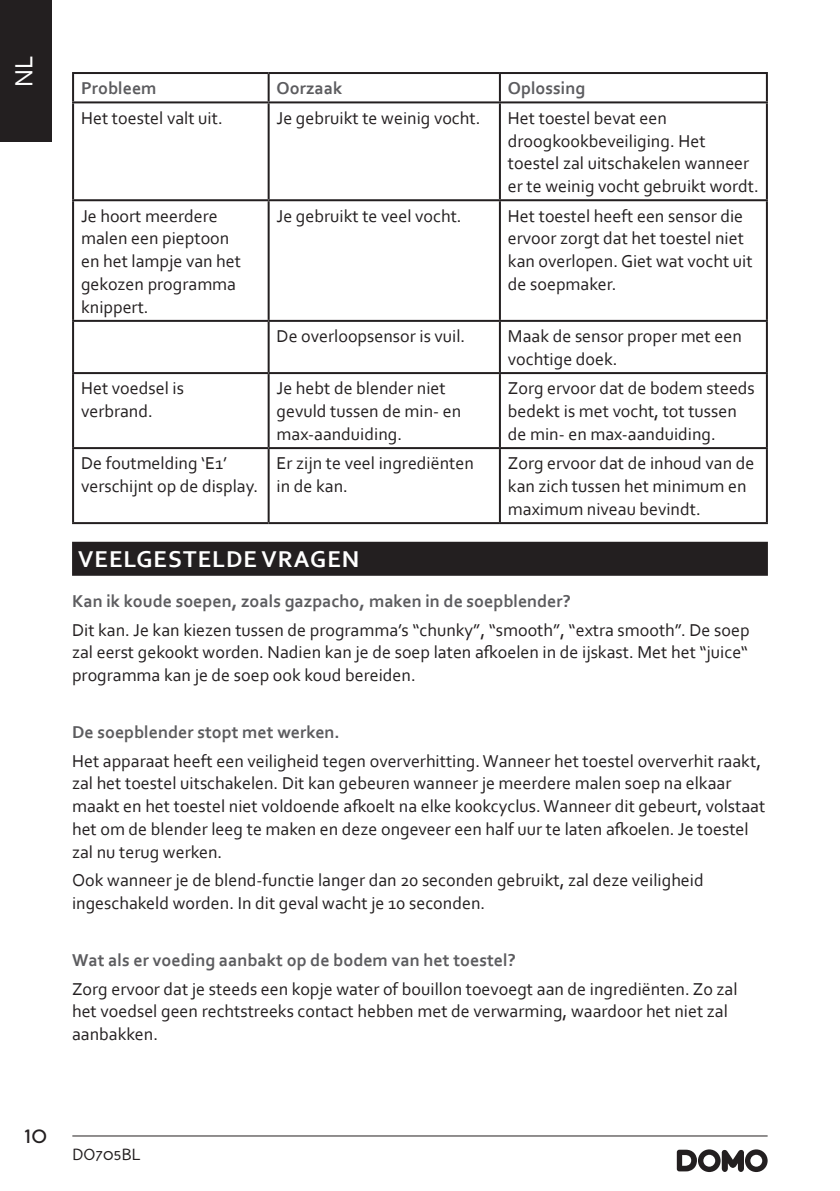
<style>
.page{position:relative;width:840px;height:1191px;background:#fff}
.page>*{position:absolute;margin:0;border:0;box-sizing:border-box;transform-origin:0 0}
.t1{font:26px "Corbel";color:#fff}
.TITEL_NIVEAU_1{font:700 24px "Corbel";letter-spacing:.04em;color:#fff}
.t2{font:24px "Perspective Sans";color:#231f20}
.TEKST{font:18px/22.8px "Corbel";color:#231f20}
.TITEL_NIVEAU_3{font:700 18px "Corbel";color:#5c5c5f}
.t3{font:16px "Perspective Sans";color:#231f20}
</style>
<div class="page">
<hr style="left:72px;top:1135px;width:695px;height:1px;background:#231f20">
<svg style="left:676px;top:1149px;width:91px;height:23px"></svg>
<div style="left:0;top:0;width:51px;height:142px;background:#231f20"></div>
<div style="left:72px;top:542px;width:695px;height:34px;background:#231f20"></div>
<hr style="left:72px;top:72px;width:196px;height:2px;background:#231f20">
<hr style="left:72px;top:74px;width:2px;height:27px;background:#231f20">
<hr style="left:268px;top:72px;width:231px;height:2px;background:#231f20">
<hr style="left:267px;top:74px;width:2px;height:27px;background:#231f20">
<hr style="left:499px;top:72px;width:268px;height:2px;background:#231f20">
<hr style="left:498px;top:74px;width:2px;height:27px;background:#231f20">
<hr style="left:765px;top:74px;width:2px;height:27px;background:#231f20">
<hr style="left:72px;top:101px;width:196px;height:2px;background:#231f20">
<hr style="left:72px;top:103px;width:2px;height:96px;background:#231f20">
<hr style="left:268px;top:101px;width:231px;height:2px;background:#231f20">
<hr style="left:267px;top:103px;width:2px;height:96px;background:#231f20">
<hr style="left:499px;top:101px;width:268px;height:2px;background:#231f20">
<hr style="left:498px;top:103px;width:2px;height:96px;background:#231f20">
<hr style="left:765px;top:103px;width:2px;height:96px;background:#231f20">
<hr style="left:72px;top:199px;width:196px;height:2px;background:#231f20">
<hr style="left:72px;top:201px;width:2px;height:119px;background:#231f20">
<hr style="left:268px;top:199px;width:231px;height:2px;background:#231f20">
<hr style="left:267px;top:201px;width:2px;height:119px;background:#231f20">
<hr style="left:499px;top:199px;width:268px;height:2px;background:#231f20">
<hr style="left:498px;top:201px;width:2px;height:119px;background:#231f20">
<hr style="left:765px;top:201px;width:2px;height:119px;background:#231f20">
<hr style="left:72px;top:320px;width:196px;height:2px;background:#231f20">
<hr style="left:72px;top:322px;width:2px;height:50px;background:#231f20">
<hr style="left:268px;top:320px;width:231px;height:2px;background:#231f20">
<hr style="left:267px;top:322px;width:2px;height:50px;background:#231f20">
<hr style="left:499px;top:320px;width:268px;height:2px;background:#231f20">
<hr style="left:498px;top:322px;width:2px;height:50px;background:#231f20">
<hr style="left:765px;top:322px;width:2px;height:50px;background:#231f20">
<hr style="left:72px;top:372px;width:196px;height:2px;background:#231f20">
<hr style="left:72px;top:374px;width:2px;height:73px;background:#231f20">
<hr style="left:268px;top:372px;width:231px;height:2px;background:#231f20">
<hr style="left:267px;top:374px;width:2px;height:73px;background:#231f20">
<hr style="left:499px;top:372px;width:268px;height:2px;background:#231f20">
<hr style="left:498px;top:374px;width:2px;height:73px;background:#231f20">
<hr style="left:765px;top:374px;width:2px;height:73px;background:#231f20">
<hr style="left:72px;top:447px;width:196px;height:2px;background:#231f20">
<hr style="left:72px;top:449px;width:2px;height:73px;background:#231f20">
<hr style="left:268px;top:447px;width:231px;height:2px;background:#231f20">
<hr style="left:267px;top:449px;width:2px;height:73px;background:#231f20">
<hr style="left:499px;top:447px;width:268px;height:2px;background:#231f20">
<hr style="left:498px;top:449px;width:2px;height:73px;background:#231f20">
<hr style="left:765px;top:449px;width:2px;height:73px;background:#231f20">
<hr style="left:72px;top:522px;width:196px;height:2px;background:#231f20">
<hr style="left:268px;top:522px;width:231px;height:2px;background:#231f20">
<hr style="left:499px;top:522px;width:268px;height:2px;background:#231f20">
<h1 class="t1" style="left:8px;top:87px;width:33px;rotate:-90deg">NL</h1>
<p class="TITEL_NIVEAU_3" style="left:81px;top:77px;width:77px">Probleem</p>
<p class="TITEL_NIVEAU_3" style="left:276px;top:77px;width:67px">Oorzaak</p>
<p class="TITEL_NIVEAU_3" style="left:507px;top:77px;width:79px">Oplossing</p>
<p class="TEKST" style="left:81px;top:106px;width:143px">Het toestel valt uit.</p>
<p class="TEKST" style="left:276px;top:106px;width:205px">Je gebruikt te weinig vocht.</p>
<p class="TEKST" style="left:507px;top:106px;width:252px">Het toestel bevat een droogkookbeveiliging. Het toestel zal uitschakelen wanneer er te weinig vocht gebruikt wordt.</p>
<p class="TEKST" style="left:81px;top:204px;width:161px">Je hoort meerdere malen een pieptoon en het lampje van het gekozen programma knippert.</p>
<p class="TEKST" style="left:276px;top:204px;width:186px">Je gebruikt te veel vocht.</p>
<p class="TEKST" style="left:507px;top:204px;width:246px">Het toestel heeft een sensor die ervoor zorgt dat het toestel niet kan overlopen. Giet wat vocht uit de soepmaker.</p>
<p class="TEKST" style="left:276px;top:324px;width:190px">De overloopsensor is vuil.</p>
<p class="TEKST" style="left:507px;top:324px;width:235px">Maak de sensor proper met een vochtige doek.</p>
<p class="TEKST" style="left:81px;top:377px;width:104px">Het voedsel is verbrand.</p>
<p class="TEKST" style="left:276px;top:377px;width:186px">Je hebt de blender niet gevuld tussen de min- en max-aanduiding.</p>
<p class="TEKST" style="left:507px;top:377px;width:248px">Zorg ervoor dat de bodem steeds bedekt is met vocht, tot tussen de min- en max-aanduiding.</p>
<p class="TEKST" style="left:81px;top:451px;width:179px">De foutmelding ‘E1’ verschijnt op de display.</p>
<p class="TEKST" style="left:276px;top:451px;width:199px">Er zijn te veel ingrediënten in de kan.</p>
<p class="TEKST" style="left:507px;top:451px;width:248px">Zorg ervoor dat de inhoud van de kan zich tussen het minimum en maximum niveau bevindt.</p>
<p class="TITEL_NIVEAU_1" style="left:78px;top:544px;width:282px">VEELGESTELDE VRAGEN</p>
<p class="TITEL_NIVEAU_3" style="left:72px;top:590px;width:500px">Kan ik koude soepen, zoals gazpacho, maken in de soepblender?</p>
<p class="TEKST" style="left:72px;top:618px;width:678px;text-align:justify">Dit kan. Je kan kiezen tussen de programma’s “chunky”, “smooth”, “extra smooth”. De soep zal eerst gekookt worden. Nadien kan je de soep laten afkoelen in de ijskast. Met het “juice“ programma kan je de soep ook koud bereiden.</p>
<p class="TITEL_NIVEAU_3" style="left:72px;top:721px;width:269px">De soepblender stopt met werken.</p>
<p class="TEKST" style="left:72px;top:749px;width:694px">Het apparaat heeft een veiligheid tegen oververhitting. Wanneer het toestel oververhit raakt, zal het toestel uitschakelen. Dit kan gebeuren wanneer je meerdere malen soep na elkaar maakt en het toestel niet voldoende afkoelt na elke kookcyclus. Wanneer dit gebeurt, volstaat het om de blender leeg te maken en deze ongeveer een half uur te laten afkoelen. Je toestel zal nu terug werken.</p>
<p class="TEKST" style="left:72px;top:868px;width:632px">Ook wanneer je de blend-functie langer dan 20 seconden gebruikt, zal deze veiligheid ingeschakeld worden. In dit geval wacht je 10 seconden.</p>
<p class="TITEL_NIVEAU_3" style="left:72px;top:949px;width:445px">Wat als er voeding aanbakt op de bodem van het toestel?</p>
<p class="TEKST" style="left:72px;top:976px;width:666px">Zorg ervoor dat je steeds een kopje water of bouillon toevoegt aan de ingrediënten. Zo zal het voedsel geen rechtstreeks contact hebben met de verwarming, waardoor het niet zal aanbakken.</p>
<h2 class="t2" style="left:24px;top:1120px;width:24px">10</h2>
<p class="t3" style="left:72px;top:1145px;width:70px">DO705BL</p>
</div>
